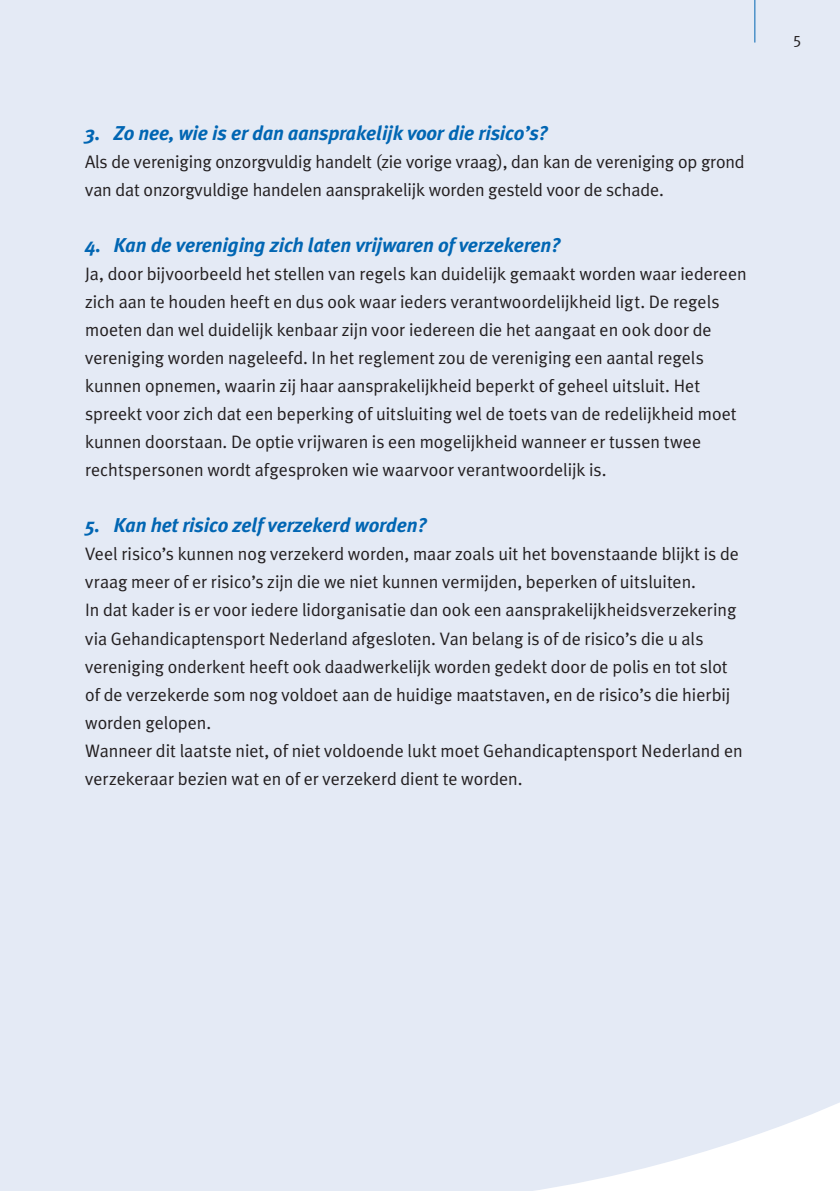
<style>
.page{position:relative;width:840px;height:1191px;background:#fff}
.page>*{position:absolute;margin:0;border:0;box-sizing:border-box;transform-origin:0 0}
.t1{font:italic 700 20px "Meta Plus";letter-spacing:-.01em;color:#0166b3}
.t2{font:18px/28px "Meta Plus Normal";letter-spacing:-.005em;color:#231f20}
.t3{font:16px "Meta Plus Normal";color:#231f20}
</style>
<div class="page">
<div style="left:0;top:0;width:839px;height:1191px;background:#e4eaf5"></div>
<hr style="left:754px;top:0;width:1px;height:43px;background:#0166b3">
<p class="t1" style="left:85px;top:122px;width:464px">3. Zo nee, wie is er dan aansprakelijk voor die risico’s?</p>
<p class="t2" style="left:85px;top:148px;width:660px">Als de vereniging onzorgvuldig handelt (zie vorige vraag), dan kan de vereniging op grond van dat onzorgvuldige handelen aansprakelijk worden gesteld voor de schade.</p>
<p class="t1" style="left:85px;top:234px;width:477px">4. Kan de vereniging zich laten vrijwaren of verzekeren?</p>
<p class="t2" style="left:85px;top:260px;width:662px">Ja, door bijvoorbeeld het stellen van regels kan duidelijk gemaakt worden waar iedereen zich aan te houden heeft en dus ook waar ieders verantwoordelijkheid ligt. De regels moeten dan wel duidelijk kenbaar zijn voor iedereen die het aangaat en ook door de vereniging worden nageleefd. In het reglement zou de vereniging een aantal regels kunnen opnemen, waarin zij haar aansprakelijkheid beperkt of geheel uitsluit. Het spreekt voor zich dat een beperking of uitsluiting wel de toets van de redelijkheid moet kunnen doorstaan. De optie vrijwaren is een mogelijkheid wanneer er tussen twee rechtspersonen wordt afgesproken wie waarvoor verantwoordelijk is.</p>
<p class="t1" style="left:85px;top:514px;width:343px">5. Kan het risico zelf verzekerd worden?</p>
<p class="t2" style="left:85px;top:540px;width:658px">Veel risico’s kunnen nog verzekerd worden, maar zoals uit het bovenstaande blijkt is de vraag meer of er risico’s zijn die we niet kunnen vermijden, beperken of uitsluiten.<br>In dat kader is er voor iedere lidorganisatie dan ook een aansprakelijkheidsverzekering via Gehandicaptensport Nederland afgesloten. Van belang is of de risico’s die u als vereniging onderkent heeft ook daadwerkelijk worden gedekt door de polis en tot slot of de verzekerde som nog voldoet aan de huidige maatstaven, en de risico’s die hierbij worden gelopen.<br>Wanneer dit laatste niet, of niet voldoende lukt moet Gehandicaptensport Nederland en verzekeraar bezien wat en of er verzekerd dient te worden.</p>
<p class="t3" style="left:792px;top:29px;width:10px">5</p>
</div>
